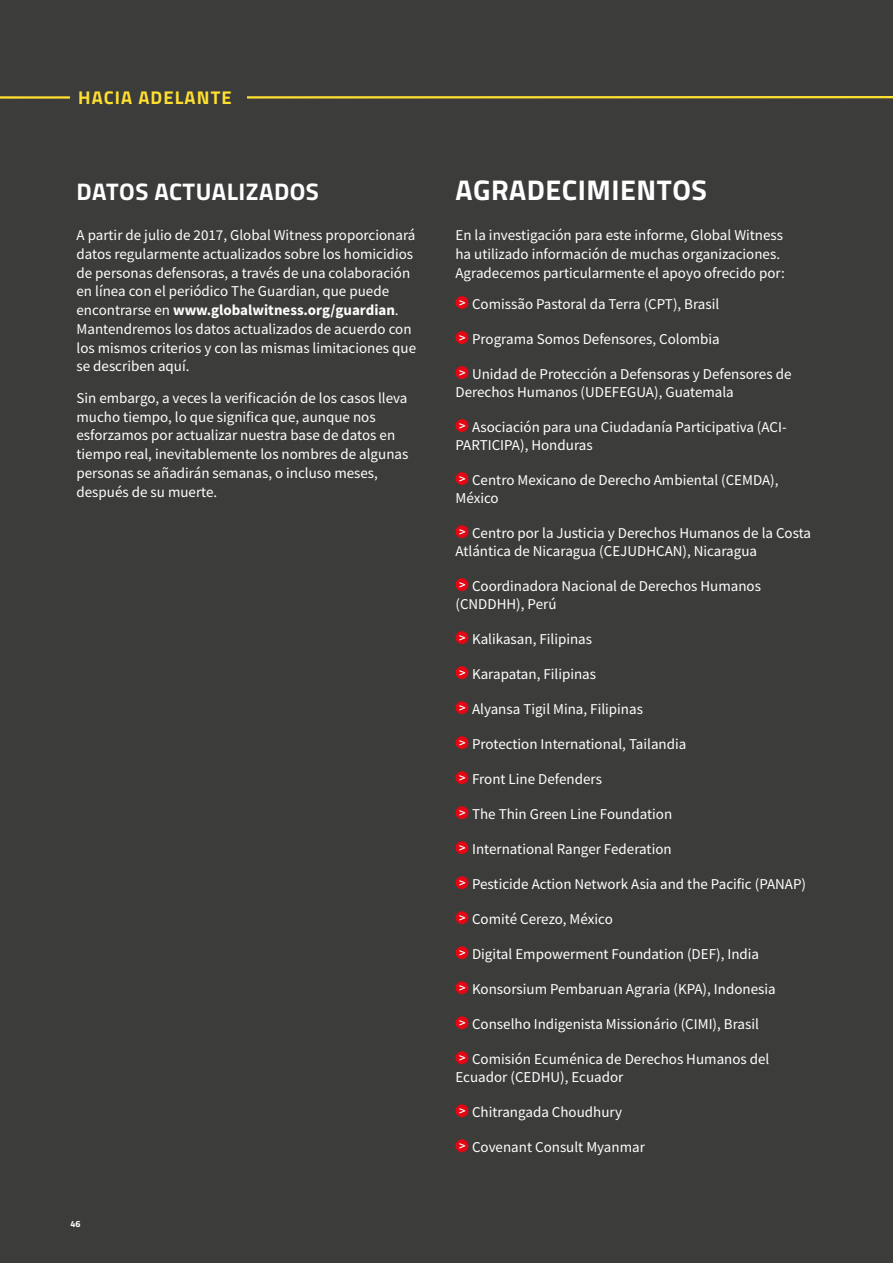
<style>
.page{position:relative;width:893px;height:1263px;background:#3c3c3b}
.page>*{position:absolute;margin:0;border:0;box-sizing:border-box;transform-origin:0 0}
.t1{font:700 28.5px "Titillium";letter-spacing:.02em;color:#fff}
.t2{font:700 24px "Titillium";letter-spacing:.02em;color:#fff}
.t3{font:700 18.45px "Titillium";letter-spacing:.06em;color:#ffdf30}
.t4{font:15px/18.8px "Source Sans Pro";color:#fff}
.t5{font:700 9px "Titillium";color:#fff}
.s1{font-weight:700}
</style>
<div class="page">
<div style="left:455px;top:296px;width:13px;height:13px;background:#e30613;border-radius:50%"></div>
<div style="left:455px;top:331px;width:13px;height:13px;background:#e30613;border-radius:50%"></div>
<div style="left:455px;top:366px;width:13px;height:13px;background:#e30613;border-radius:50%"></div>
<div style="left:455px;top:419px;width:13px;height:13px;background:#e30613;border-radius:50%"></div>
<div style="left:455px;top:472px;width:13px;height:13px;background:#e30613;border-radius:50%"></div>
<div style="left:455px;top:525px;width:13px;height:13px;background:#e30613;border-radius:50%"></div>
<div style="left:455px;top:578px;width:13px;height:13px;background:#e30613;border-radius:50%"></div>
<div style="left:455px;top:631px;width:13px;height:13px;background:#e30613;border-radius:50%"></div>
<div style="left:455px;top:666px;width:13px;height:13px;background:#e30613;border-radius:50%"></div>
<div style="left:455px;top:701px;width:13px;height:13px;background:#e30613;border-radius:50%"></div>
<div style="left:455px;top:736px;width:13px;height:13px;background:#e30613;border-radius:50%"></div>
<div style="left:455px;top:771px;width:13px;height:13px;background:#e30613;border-radius:50%"></div>
<div style="left:455px;top:806px;width:13px;height:13px;background:#e30613;border-radius:50%"></div>
<div style="left:455px;top:841px;width:13px;height:13px;background:#e30613;border-radius:50%"></div>
<div style="left:455px;top:876px;width:13px;height:13px;background:#e30613;border-radius:50%"></div>
<div style="left:455px;top:911px;width:13px;height:13px;background:#e30613;border-radius:50%"></div>
<div style="left:455px;top:946px;width:13px;height:13px;background:#e30613;border-radius:50%"></div>
<div style="left:455px;top:981px;width:13px;height:13px;background:#e30613;border-radius:50%"></div>
<div style="left:455px;top:1016px;width:13px;height:13px;background:#e30613;border-radius:50%"></div>
<div style="left:455px;top:1051px;width:13px;height:13px;background:#e30613;border-radius:50%"></div>
<div style="left:455px;top:1104px;width:13px;height:13px;background:#e30613;border-radius:50%"></div>
<div style="left:455px;top:1139px;width:13px;height:13px;background:#e30613;border-radius:50%"></div>
<svg style="left:0;top:96px;width:893px;height:3px;background:#d0b832"></svg>
<div style="left:71px;top:83px;width:176px;height:33px;background:#3c3c3b"></div>
<p class="t3" style="left:78px;top:84px;width:155px">HACIA ADELANTE</p>
<h2 class="t2" style="left:77px;top:173px;width:244px">DATOS ACTUALIZADOS</h2>
<p class="t4" style="left:77px;top:226px;width:341px">A partir de julio de 2017, Global Witness proporcionará datos regularmente actualizados sobre los homicidios de personas defensoras, a través de una colaboración en línea con el periódico The Guardian, que puede encontrarse en <span class="s1">www.globalwitness.org/guardian</span>.<br>Mantendremos los datos actualizados de acuerdo con los mismos criterios y con las mismas limitaciones que se describen aquí.</p>
<p class="t4" style="left:77px;top:388px;width:333px">Sin embargo, a veces la verificación de los casos lleva mucho tiempo, lo que significa que, aunque nos esforzamos por actualizar nuestra base de datos en tiempo real, inevitablemente los nombres de algunas personas se añadirán semanas, o incluso meses, después de su muerte.</p>
<p class="t5" style="left:71px;top:1217px;width:12px">46</p>
<h1 class="t1" style="left:456px;top:168px;width:253px">AGRADECIMIENTOS</h1>
<p class="t4" style="left:455px;top:226px;width:331px">En la investigación para este informe, Global Witness ha utilizado información de muchas organizaciones.<br>Agradecemos particularmente el apoyo ofrecido por:</p>
<p class="t4" style="left:459px;top:295px;width:262px"><sup>&gt;</sup> Comissão Pastoral da Terra (CPT), Brasil</p>
<p class="t4" style="left:459px;top:330px;width:262px"><sup>&gt;</sup> Programa Somos Defensores, Colombia</p>
<p class="t4" style="left:455px;top:365px;width:337px;line-height:18px"><sup>&gt;</sup> Unidad de Protección a Defensoras y Defensores de<br>Derechos Humanos (UDEFEGUA), Guatemala</p>
<p class="t4" style="left:455px;top:418px;width:333px;line-height:18px"><sup>&gt;</sup> Asociación para una Ciudadanía Participativa (ACI-<br>PARTICIPA), Honduras</p>
<p class="t4" style="left:455px;top:471px;width:325px;line-height:18px"><sup>&gt;</sup> Centro Mexicano de Derecho Ambiental (CEMDA),<br>México</p>
<p class="t4" style="left:455px;top:524px;width:357px;line-height:18px"><sup>&gt;</sup> Centro por la Justicia y Derechos Humanos de la Costa<br>Atlántica de Nicaragua (CEJUDHCAN), Nicaragua</p>
<p class="t4" style="left:455px;top:577px;width:307px;line-height:18px"><sup>&gt;</sup> Coordinadora Nacional de Derechos Humanos (CNDDHH), Perú</p>
<p class="t4" style="left:459px;top:630px;width:135px"><sup>&gt;</sup> Kalikasan, Filipinas</p>
<p class="t4" style="left:459px;top:665px;width:138px"><sup>&gt;</sup> Karapatan, Filipinas</p>
<p class="t4" style="left:459px;top:700px;width:185px"><sup>&gt;</sup> Alyansa Tigil Mina, Filipinas</p>
<p class="t4" style="left:459px;top:735px;width:229px"><sup>&gt;</sup> Protection International, Tailandia</p>
<p class="t4" style="left:459px;top:770px;width:144px"><sup>&gt;</sup> Front Line Defenders</p>
<p class="t4" style="left:459px;top:805px;width:215px"><sup>&gt;</sup> The Thin Green Line Foundation</p>
<p class="t4" style="left:459px;top:840px;width:214px"><sup>&gt;</sup> International Ranger Federation</p>
<p class="t4" style="left:459px;top:875px;width:349px"><sup>&gt;</sup> Pesticide Action Network Asia and the Pacific (PANAP)</p>
<p class="t4" style="left:459px;top:910px;width:155px"><sup>&gt;</sup> Comité Cerezo, México</p>
<p class="t4" style="left:459px;top:945px;width:302px"><sup>&gt;</sup> Digital Empowerment Foundation (DEF), India</p>
<p class="t4" style="left:459px;top:980px;width:318px"><sup>&gt;</sup> Konsorsium Pembaruan Agraria (KPA), Indonesia</p>
<p class="t4" style="left:459px;top:1015px;width:301px"><sup>&gt;</sup> Conselho Indigenista Missionário (CIMI), Brasil</p>
<p class="t4" style="left:455px;top:1050px;width:315px;line-height:18px"><sup>&gt;</sup> Comisión Ecuménica de Derechos Humanos del<br>Ecuador (CEDHU), Ecuador</p>
<p class="t4" style="left:459px;top:1103px;width:165px"><sup>&gt;</sup> Chitrangada Choudhury</p>
<p class="t4" style="left:459px;top:1138px;width:187px"><sup>&gt;</sup> Covenant Consult Myanmar</p>
</div>
